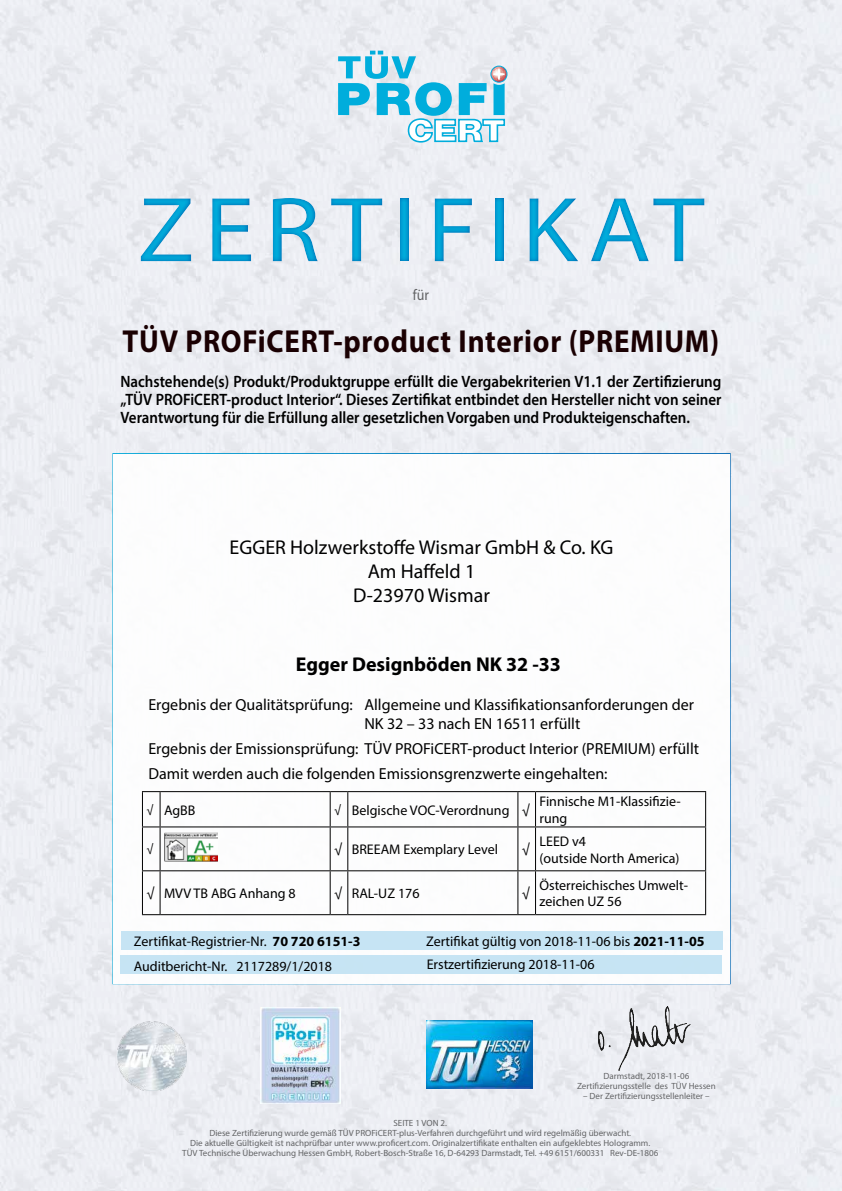
<style>
.page{position:relative;width:842px;height:1191px;background:#fff}
.page>*{position:absolute;margin:0;border:0;box-sizing:border-box;transform-origin:0 0}
.t1{font:93px "Myriad Pro";letter-spacing:.1em;color:#00addc;scale:1.1 1}
.t2{font:700 31.9px "Myriad Pro";letter-spacing:.025em;color:#1a0002;scale:.91 1}
.t3{font:20px/24px "Myriad Pro";color:#000;text-align:center}
.t4{font:700 20px "Myriad Pro";color:#000}
.t5{font:600 16.5px/18px "Myriad Pro";color:#000;text-align:justify;scale:.91 1}
.t6{font:16px/19.2px "Myriad Pro";color:#000}
.t7{font:15.4px "Myriad Pro";color:#636466;scale:.91 1}
.t8{font:14px/16.8px "Myriad Pro";color:#000}
.t9{font:12px "Myriad Pro";color:#000}
.t10{font:9px/10px "Myriad Pro";color:#636466;text-align:center}
.s1{font-size:12px}
.s2{font-weight:700}
</style>
<div class="page">
<img style="left:0;top:0;width:842px;height:1191px">
<svg style="left:338px;top:51px;width:169px;height:92px"></svg>
<img style="left:427px;top:1020px;width:106px;height:69px">
<div style="left:112px;top:453px;width:619px;height:531px;background:#fff;border:2px solid #fff"></div>
<div style="left:120px;top:955px;width:602px;height:19px;background:#c0e2f3"></div>
<div style="left:121px;top:931px;width:601px;height:19px;background:#c0e2f3"></div>
<img style="left:598px;top:1006px;width:92px;height:64px">
<div style="left:0;top:172px;width:842px;height:114px;background:#006bb6;opacity:.75"></div>
<img style="left:117px;top:1021px;width:70px;height:69px">
<svg style="left:142px;top:791px;width:18px;height:1px"></svg>
<hr style="left:142px;top:792px;width:1px;height:34px;background:#000">
<hr style="left:160px;top:791px;width:170px;height:1px;background:#000">
<hr style="left:160px;top:792px;width:1px;height:34px;background:#000">
<svg style="left:330px;top:791px;width:18px;height:1px"></svg>
<hr style="left:330px;top:792px;width:1px;height:34px;background:#000">
<hr style="left:348px;top:791px;width:170px;height:1px;background:#000">
<hr style="left:347px;top:792px;width:1px;height:34px;background:#000">
<svg style="left:518px;top:791px;width:17px;height:1px"></svg>
<hr style="left:517px;top:792px;width:1px;height:34px;background:#000">
<hr style="left:535px;top:791px;width:171px;height:1px;background:#000">
<hr style="left:535px;top:792px;width:1px;height:34px;background:#000">
<hr style="left:705px;top:792px;width:1px;height:34px;background:#000">
<svg style="left:142px;top:826px;width:18px;height:1px"></svg>
<hr style="left:142px;top:827px;width:1px;height:43px;background:#000">
<hr style="left:160px;top:826px;width:170px;height:1px;background:#000">
<hr style="left:160px;top:827px;width:1px;height:43px;background:#000">
<svg style="left:330px;top:826px;width:18px;height:1px"></svg>
<hr style="left:330px;top:827px;width:1px;height:43px;background:#000">
<hr style="left:348px;top:826px;width:170px;height:1px;background:#000">
<hr style="left:347px;top:827px;width:1px;height:43px;background:#000">
<svg style="left:518px;top:826px;width:17px;height:1px"></svg>
<hr style="left:517px;top:827px;width:1px;height:43px;background:#000">
<hr style="left:535px;top:826px;width:171px;height:1px;background:#000">
<hr style="left:535px;top:827px;width:1px;height:43px;background:#000">
<hr style="left:705px;top:827px;width:1px;height:43px;background:#000">
<svg style="left:142px;top:870px;width:18px;height:1px"></svg>
<hr style="left:142px;top:871px;width:1px;height:43px;background:#000">
<hr style="left:160px;top:870px;width:170px;height:1px;background:#000">
<hr style="left:160px;top:871px;width:1px;height:43px;background:#000">
<svg style="left:330px;top:870px;width:18px;height:1px"></svg>
<hr style="left:330px;top:871px;width:1px;height:43px;background:#000">
<hr style="left:348px;top:870px;width:170px;height:1px;background:#000">
<hr style="left:347px;top:871px;width:1px;height:43px;background:#000">
<svg style="left:518px;top:870px;width:17px;height:1px"></svg>
<hr style="left:517px;top:871px;width:1px;height:43px;background:#000">
<hr style="left:535px;top:870px;width:171px;height:1px;background:#000">
<hr style="left:535px;top:871px;width:1px;height:43px;background:#000">
<hr style="left:705px;top:871px;width:1px;height:43px;background:#000">
<svg style="left:142px;top:914px;width:18px;height:1px"></svg>
<hr style="left:160px;top:914px;width:170px;height:1px;background:#000">
<svg style="left:330px;top:914px;width:18px;height:1px"></svg>
<hr style="left:348px;top:914px;width:170px;height:1px;background:#000">
<svg style="left:518px;top:914px;width:17px;height:1px"></svg>
<hr style="left:535px;top:914px;width:171px;height:1px;background:#000">
<img style="left:164px;top:833px;width:54px;height:28px">
<img style="left:261px;top:1007px;width:80px;height:96px">
<h1 class="t1" style="left:138px;top:173px;width:517px">ZERTIFIKAT</h1>
<h3 class="t7" style="left:413px;top:286px;width:20px">für</h3>
<h2 class="t2" style="left:123px;top:320px;width:657px">TÜV PROFiCERT-product Interior (PREMIUM)</h2>
<p class="t5" style="left:120px;top:371px;width:662px">Nachstehende(s) Produkt/Produktgruppe erfüllt die Vergabekriterien V1.1 der Zertifizierung „TÜV PROFiCERT-product Interior“. Dieses Zertifikat entbindet den Hersteller nicht von seiner Verantwortung für die Erfüllung aller gesetzlichen Vorgaben und Produkteigenschaften.</p>
<h3 class="t3" style="left:230px;top:535px;width:385px">EGGER Holzwerkstoffe Wismar GmbH &amp; Co. KG<br>Am Haffeld 1<br>D-23970 Wismar</h3>
<h3 class="t4" style="left:296px;top:651px;width:267px">Egger Designböden NK 32 -33</h3>
<h3 class="t6" style="left:364px;top:695px;width:331px;text-indent:-216px">Ergebnis der Qualitätsprüfung: Allgemeine und Klassifikationsanforderungen der<br>NK 32 – 33 nach EN 16511 erfüllt</h3>
<h3 class="t6" style="left:148px;top:736px;width:552px;line-height:24.9px">Ergebnis der Emissionsprüfung: TÜV PROFiCERT-product Interior (PREMIUM) erfüllt<br>Damit werden auch die folgenden Emissionsgrenzwerte eingehalten:</h3>
<h3 class="t8" style="left:146px;top:801px;width:51px"><span class="s1">√</span> AgBB</h3>
<h3 class="t8" style="left:334px;top:801px;width:197px"><span class="s1">√</span> Belgische VOC-Verordnung √</h3>
<h3 class="t8" style="left:539px;top:793px;width:143px">Finnische M1-Klassifizie&shy;rung</h3>
<h3 class="t9" style="left:146px;top:842px;width:8px">√</h3>
<h3 class="t8" style="left:334px;top:841px;width:165px">√ BREEAM Exemplary Level</h3>
<h3 class="t8" style="left:522px;top:841px;width:9px">√</h3>
<h3 class="t8" style="left:539px;top:832px;width:142px">LEED v4<br>(outside North America)</h3>
<h3 class="t8" style="left:146px;top:884px;width:151px">√ MVV TB ABG Anhang 8</h3>
<h3 class="t8" style="left:334px;top:884px;width:87px">√ RAL-UZ 176</h3>
<h3 class="t8" style="left:522px;top:884px;width:9px">√</h3>
<h3 class="t8" style="left:539px;top:876px;width:150px">Österreichisches Umwelt&shy;zeichen UZ 56</h3>
<h3 class="t8" style="left:134px;top:929px;width:228px;line-height:24.6px">Zertifikat-Registrier-Nr. <span class="s2">70 720 6151-3<br></span>Auditbericht-Nr. 2117289/1/2018</h3>
<h3 class="t8" style="left:426px;top:933px;width:280px">Zertifikat gültig von 2018-11-06 bis <span class="s2">2021-11-05</span></h3>
<h3 class="t8" style="left:427px;top:956px;width:169px">Erstzertifizierung 2018-11-06</h3>
<p class="t10" style="left:577px;top:1071px;width:140px">Darmstadt, 2018-11-06<br>Zertifizierungsstelle des TÜV Hessen</p>
<p class="t10" style="left:583px;top:1091px;width:128px">– Der Zertifizierungsstellenleiter –</p>
<p class="t10" style="left:182px;top:1118px;width:478px">SEITE 1 VON 2.<br>Diese Zertifizierung wurde gemäß TÜV PROFiCERT-plus-Verfahren durchgeführt und wird regelmäßig überwacht.<br>Die aktuelle Gültigkeit ist nachprüfbar unter www.proficert.com. Originalzertifikate enthalten ein aufgeklebtes Hologramm.<br>TÜV Technische Überwachung Hessen GmbH, Robert-Bosch-Straße 16, D-64293 Darmstadt, Tel. +49 6151/600331 Rev-DE-1806</p>
</div>
